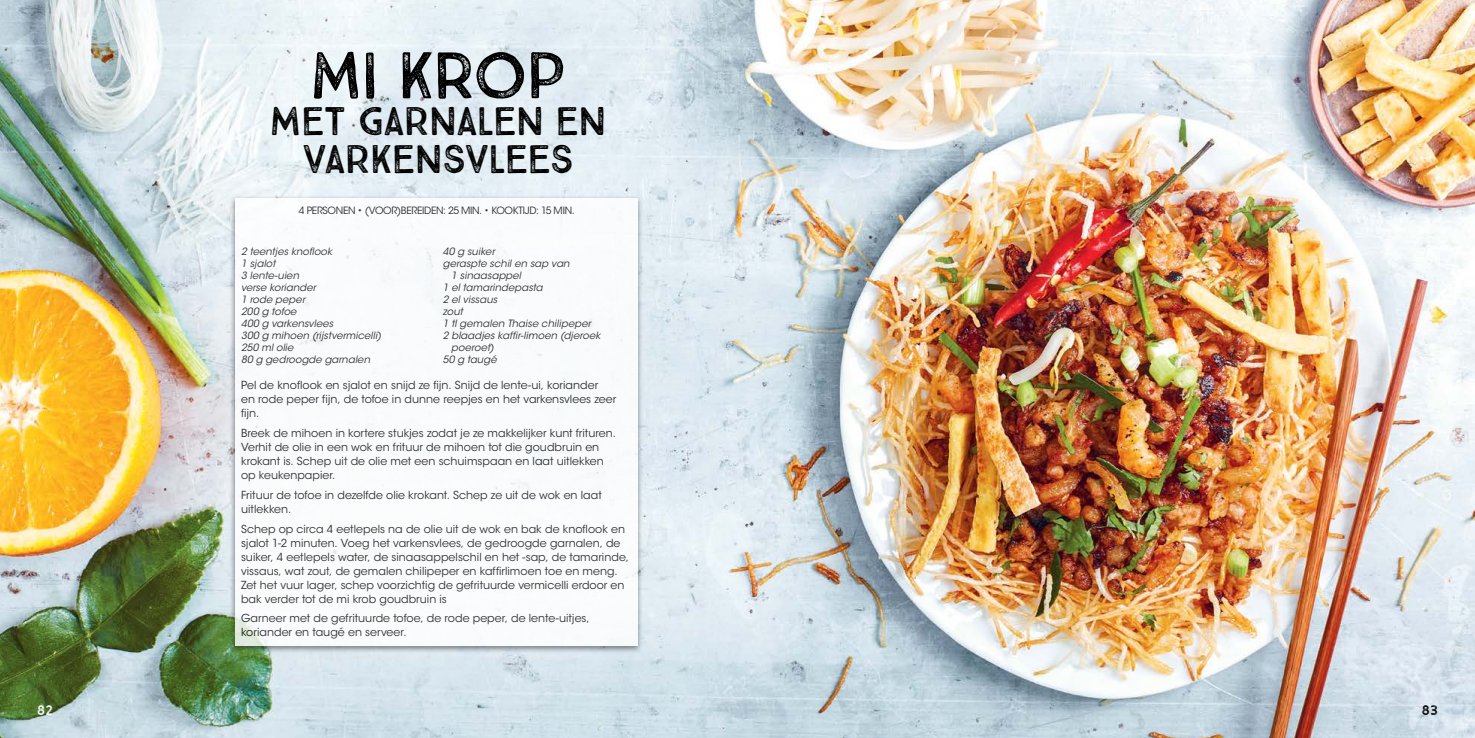
<style>
.page{position:relative;width:1475px;height:738px;background:#fff}
.page>*{position:absolute;margin:0;border:0;box-sizing:border-box;transform-origin:0 0}
.t1{font:66px "True North Textures";letter-spacing:-.045em;color:#000}
.t2{font:40px/37px "True North Textures";letter-spacing:-.04em;color:#000;text-align:center}
.t3{font:14px "True North Textures";color:#fff}
.t4{font:14px "True North Textures";color:#000}
.t5{font:11px/14px "ITC Avant Garde Std";color:#000}
.t6{font:italic 10px/12px "ITC Avant Garde Std";letter-spacing:.01em;color:#000}
.t7{font:10px "ITC Avant Garde Std";letter-spacing:-.03em;color:#000}
</style>
<div class="page">
<img style="left:0;top:0;width:1474px;height:737px">
<div style="left:229px;top:195px;width:414px;height:458px;background:#000;opacity:.6"></div>
<div style="left:235px;top:198px;width:403px;height:446px;background:#fff"></div>
<h1 class="t1" style="left:309px;top:36px;width:259px">MI KROP</h1>
<h2 class="t2" style="left:269px;top:103px;width:339px">MET GARNALEN EN<br>VARKENSVLEES</h2>
<p class="t7" style="left:299px;top:204px;width:277px">4 personen • (voor)bereiden: 25 min. • kooktijd: 15 min.</p>
<p class="t6" style="left:241px;top:245px;width:142px">2 teentjes knoflook<br>1 sjalot<br>3 lente-uien<br>verse koriander<br>1 rode peper<br>200 g tofoe<br>400 g varkensvlees<br>300 g mihoen (rijstvermicelli)<br>250 ml olie<br>80 g gedroogde garnalen</p>
<p class="t6" style="left:443px;top:245px;width:54px">40 g suiker</p>
<p class="t6" style="left:443px;top:257px;width:128px">geraspte schil en sap van</p>
<p class="t6" style="left:451px;top:269px;width:71px">1 sinaasappel</p>
<p class="t6" style="left:443px;top:281px;width:101px">1 el tamarindepasta</p>
<p class="t6" style="left:443px;top:293px;width:56px">2 el vissaus</p>
<p class="t6" style="left:443px;top:305px;width:22px">zout</p>
<p class="t6" style="left:443px;top:317px;width:150px">1 tl gemalen Thaise chilipeper</p>
<p class="t6" style="left:443px;top:329px;width:159px">2 blaadjes kaffir-limoen (djeroek</p>
<p class="t6" style="left:451px;top:341px;width:44px">poeroet)</p>
<p class="t6" style="left:443px;top:353px;width:55px">50 g taugé</p>
<p class="t5" style="left:241px;top:378px;width:377px">Pel de knoflook en sjalot en snijd ze fijn. Snijd de lente-ui, koriander<br>en rode peper fijn, de tofoe in dunne reepjes en het varkensvlees zeer fijn.</p>
<p class="t5" style="left:241px;top:426px;width:376px">Breek de mihoen in kortere stukjes zodat je ze makkelijker kunt frituren.<br>Verhit de olie in een wok en frituur de mihoen tot die goudbruin en krokant is. Schep uit de olie met een schuimspaan en laat uitlekken op keukenpapier.</p>
<p class="t5" style="left:241px;top:487px;width:362px">Frituur de tofoe in dezelfde olie krokant. Schep ze uit de wok en laat uitlekken.</p>
<p class="t5" style="left:241px;top:521px;width:389px">Schep op circa 4 eetlepels na de olie uit de wok en bak de knoflook en sjalot 1-2 minuten. Voeg het varkensvlees, de gedroogde garnalen, de suiker, 4 eetlepels water, de sinaasappelschil en het -sap, de tamarinde, vissaus, wat zout, de gemalen chilipeper en kaffirlimoen toe en meng.<br>Zet het vuur lager, schep voorzichtig de gefrituurde vermicelli erdoor en bak verder tot de mi krob goudbruin is</p>
<p class="t5" style="left:241px;top:611px;width:350px">Garneer met de gefrituurde tofoe, de rode peper, de lente-uitjes, koriander en taugé en serveer.</p>
<p class="t3" style="left:37px;top:701px;width:18px">82</p>
<p class="t4" style="left:1421px;top:701px;width:18px">83</p>
</div>
